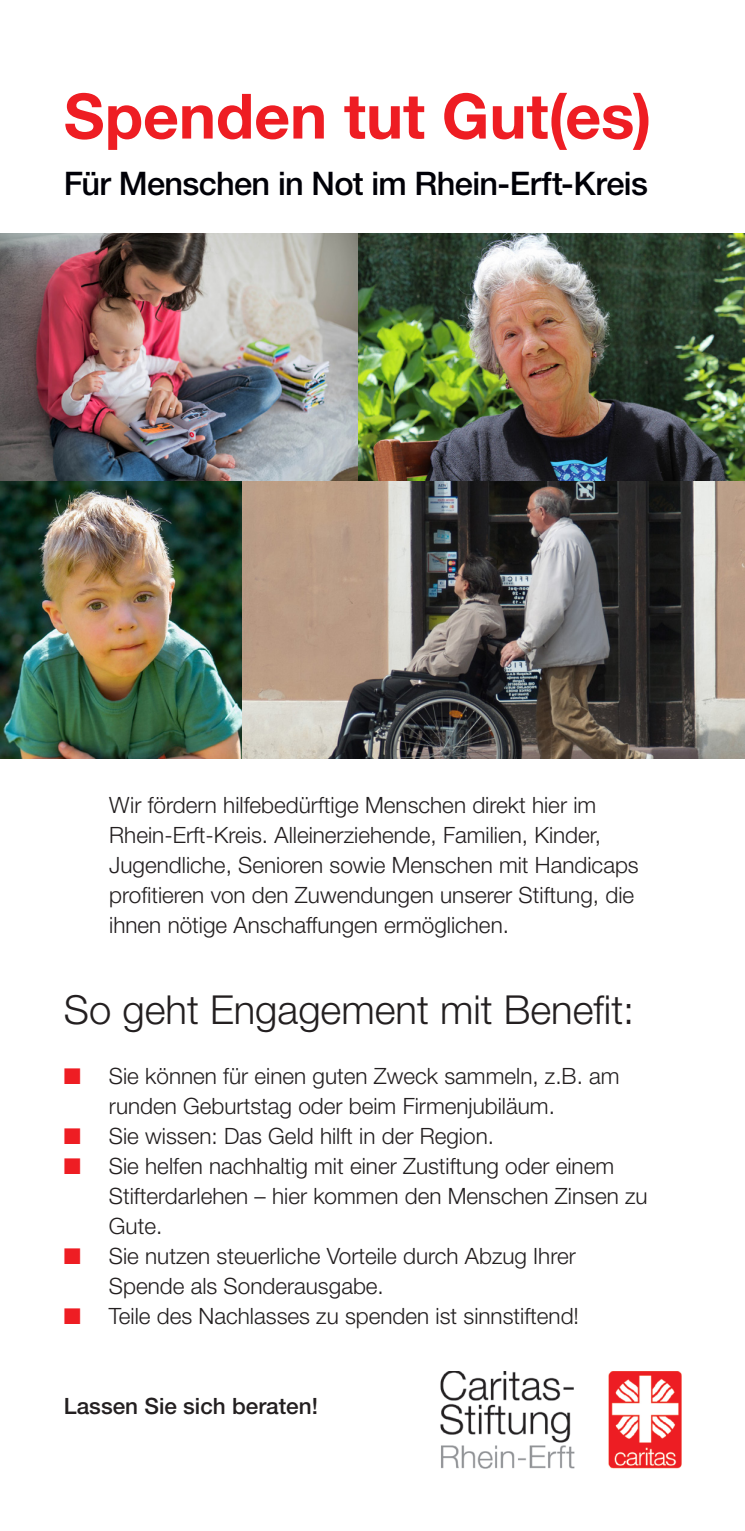
<style>
.page{position:relative;width:745px;height:1531px;background:#fff}
.page>*{position:absolute;margin:0;border:0;box-sizing:border-box;transform-origin:0 0}
.t1{font:700 62.5px "Helvetica Neue LT Pro";color:#ee1d23}
.t2{font:300 40px "Helvetica Neue LT Pro";color:#231f20}
.t3{font:500 32.5px "Helvetica Neue LT Pro";letter-spacing:-.02em;color:#000007}
.t4{font:300 22.5px/30px "Helvetica Neue LT Pro";color:#231f20}
.t5{font:500 22.5px "Helvetica Neue LT Pro";color:#231f20}
.s1{color:#ee1d23}
</style>
<div class="page">
<img style="left:440px;top:1371px;width:240px;height:98px">
<img style="left:0;top:234px;width:744px;height:524px">
<h1 class="t1" style="left:64px;top:78px;width:589px">Spenden tut Gut(es)</h1>
<h3 class="t3" style="left:64px;top:164px;width:585px">Für Menschen in Not im Rhein-Erft-Kreis</h3>
<p class="t4" style="left:109px;top:789px;width:530px">Wir fördern hilfebedürftige Menschen direkt hier im Rhein-Erft-Kreis. Alleinerziehende, Familien, Kinder, Jugendliche, Senioren sowie Menschen mit Handicaps profitieren von den Zuwendungen unserer Stiftung, die ihnen nötige Anschaffungen ermöglichen.</p>
<h2 class="t2" style="left:64px;top:986px;width:571px">So geht Engagement mit Benefit:</h2>
<p class="t4" style="left:109px;top:1061px;width:512px;text-indent:-45px"><span class="s1">■</span> Sie können für einen guten Zweck sammeln, z.B. am runden Geburtstag oder beim Firmenjubiläum.</p>
<p class="t4" style="left:64px;top:1121px;width:431px"><span class="s1">■</span> Sie wissen: Das Geld hilft in der Region.</p>
<p class="t4" style="left:109px;top:1151px;width:540px;text-indent:-45px"><span class="s1">■</span> Sie helfen nachhaltig mit einer Zustiftung oder einem<br>Stifterdarlehen – hier kommen den Menschen Zinsen zu<br>Gute.</p>
<p class="t4" style="left:109px;top:1241px;width:468px;text-indent:-45px"><span class="s1">■</span> Sie nutzen steuerliche Vorteile durch Abzug Ihrer<br>Spende als Sonderausgabe.</p>
<p class="t4" style="left:64px;top:1301px;width:516px"><span class="s1">■</span> Teile des Nachlasses zu spenden ist sinnstiftend!</p>
<p class="t5" style="left:64px;top:1393px;width:255px">Lassen Sie sich beraten!</p>
</div>
